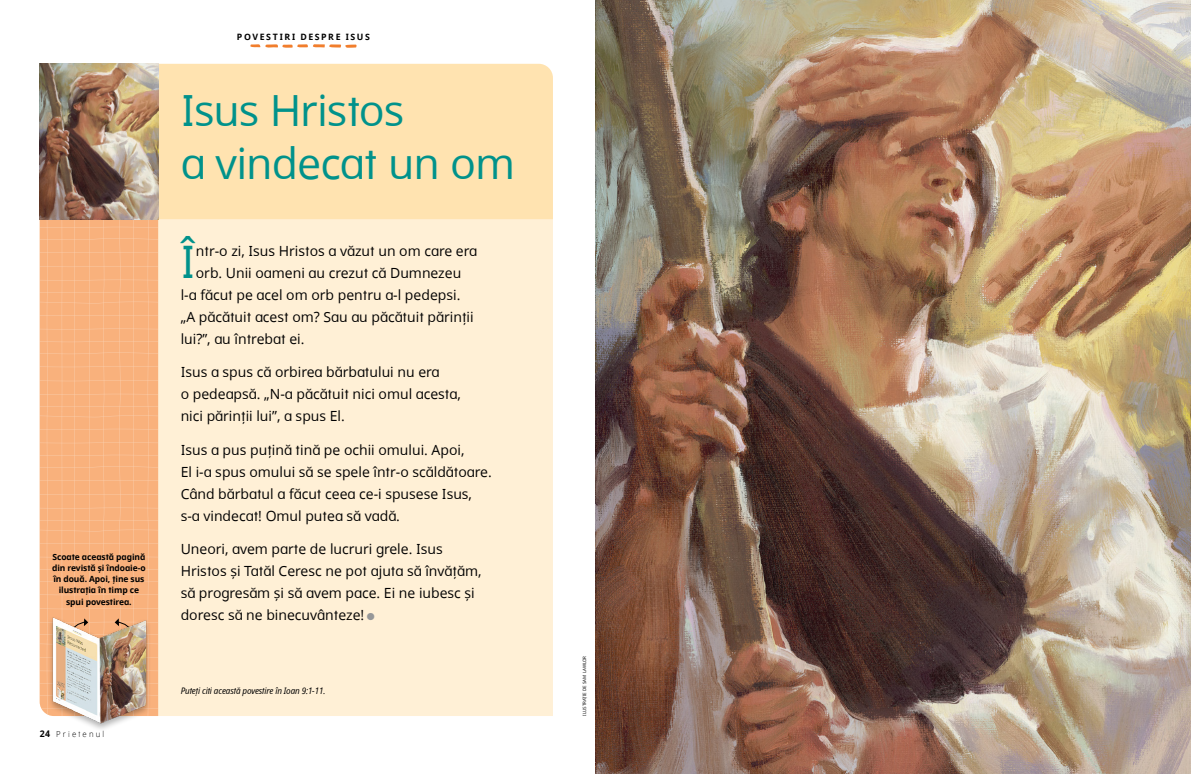
<style>
.page{position:relative;width:1191px;height:774px;background:#fff}
.page>*{position:absolute;margin:0;border:0;box-sizing:border-box;transform-origin:0 0}
.p1_first{font:44.8px "Dots Solidlds Lat";color:#00928b}
.t1{font:43px/53px "Dots Solidlds Lat";letter-spacing:-.025em;color:#00928b}
.p1{font:14px/22px "Dots Solidlds Lat";color:#000}
.p1_first-2{font:14px "Dots Solidlds Lat";color:#000}
.p1_aside_info_first{font:italic 9px "Dots Solid Condlds Lat";letter-spacing:-.01em;color:#000}
.t2{font:700 8.8px "Dots Solidlds Lat";letter-spacing:.19em;color:#000}
.p1_kicker__Custom{font:700 8.5px/11.2px "Dots Solidlds Lat";letter-spacing:-.01em;color:#000;text-align:center}
.t3{font:300 8.2px "Dots Solidlds Lat";letter-spacing:.28em;color:#000;scale:.95 1}
.t4{font:4.5px "Dots Solidlds Lat";color:#000}
.s1{font-weight:700;font-size:9.2px}
.s2{font-family:"Ding P Ilds Dpi";font-size:10px;color:#969798}
</style>
<div class="page">
<div style="left:158px;top:219px;width:395px;height:497px;background:#fff0d6"></div>
<div style="left:158px;top:64px;width:395px;height:155px;background:#ffe3b0"></div>
<img style="left:595px;top:0;width:596px;height:774px">
<img style="left:40px;top:64px;width:118px;height:155px">
<svg style="left:250px;top:44px;width:107px;height:4px"></svg>
<svg style="left:40px;top:219px;width:118px;height:497px;background:#f8b27e"></svg>
<div style="left:48px;top:615px;width:104px;height:117px;background:#000;opacity:.3"></div>
<img style="left:53px;top:617px;width:94px;height:110px">
<p class="p1_kicker__Custom" style="left:52px;top:551px;width:95px">Scoate această pagină din revistă și îndoaie-o în două. Apoi, ține sus ilustrația în timp ce spui povestirea.</p>
<p class="t3" style="left:40px;top:728px;width:70px"><span class="s1">24</span> Prietenul</p>
<p class="t2" style="left:237px;top:30px;width:134px">POVESTIRI DESPRE ISUS</p>
<p class="t1" style="left:181px;top:85px;width:336px">Isus Hristos<br>a vindecat un om</p>
<p class="p1_first" style="left:181px;top:229px;width:17px">Î</p>
<p class="p1_first-2" style="left:196px;top:241px;width:283px">ntr-o zi, Isus Hristos a văzut un om care era</p>
<p class="p1_first-2" style="left:196px;top:263px;width:267px">orb. Unii oameni au crezut că Dumnezeu</p>
<p class="p1_first-2" style="left:181px;top:285px;width:281px">l-a făcut pe acel om orb pentru a-l pedepsi.</p>
<p class="p1_first-2" style="left:181px;top:307px;width:294px">„A păcătuit acest om? Sau au păcătuit părinții</p>
<p class="p1_first-2" style="left:181px;top:329px;width:125px">lui?”, au întrebat ei.</p>
<p class="p1" style="left:181px;top:361px;width:282px">Isus a spus că orbirea bărbatului nu era<br>o pedeapsă. „N-a păcătuit nici omul acesta, nici părinții lui”, a spus El.</p>
<p class="p1" style="left:181px;top:439px;width:313px">Isus a pus puțină tină pe ochii omului. Apoi,<br>El i-a spus omului să se spele într-o scăldătoare.<br>Când bărbatul a făcut ceea ce-i spusese Isus, s-a vindecat! Omul putea să vadă.</p>
<p class="p1" style="left:181px;top:538px;width:302px">Uneori, avem parte de lucruri grele. Isus Hristos și Tatăl Ceresc ne pot ajuta să învățăm, să progresăm și să avem pace. Ei ne iubesc și doresc să ne binecuvânteze! <span class="s2">●</span></p>
<p class="p1_aside_info_first" style="left:181px;top:684px;width:146px">Puteți citi această povestire în Ioan 9:1-11.</p>
<p class="t4" style="left:581px;top:716px;width:62px;rotate:-90deg">ILUSTRAȚIE DE SAM LAWLOR</p>
</div>
